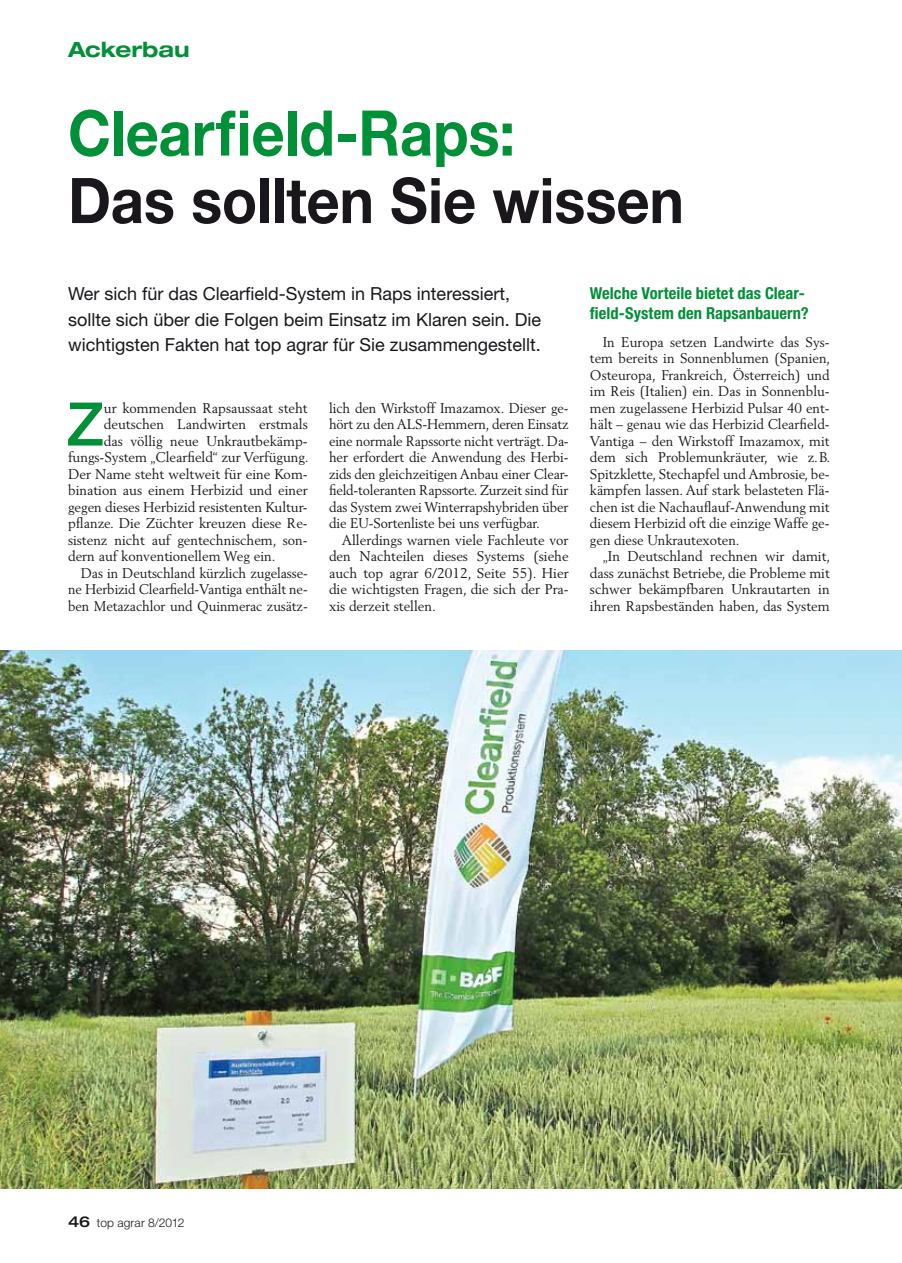
<style>
.page{position:relative;width:902px;height:1263px;background:#fff}
.page>*{position:absolute;margin:0;border:0;box-sizing:border-box;transform-origin:0 0}
.t1{font:700 63px "Helvetica Neue LT";letter-spacing:-.005em;color:#1a171c;scale:.92 1}
.t2{font:700 63px "Helvetica Neue LT";color:#009037;scale:.92 1}
.t3{font:500 60.15px "Helvetica Neue LT";color:#009037}
.t4{font:700 expanded 21px "Helvetica Neue LT";color:#009037}
.t5{font:18px/25.5px "Helvetica Neue LT";color:#1a171c}
.t6{font:700 condensed 16.5px/19.5px "Helvetica Neue LT";color:#009037}
.t7{font:13.95px/16.5px "Berling LT";color:#1a171c;text-align:justify}
.t8{font:13.95px/16.5px "Berling LT";color:#1a171c;text-align:justify;scale:.96 1}
.t9{font:300 12px "Helvetica Neue LT";letter-spacing:.01em;color:#1a171c}
.s1{font-weight:500;font-stretch:expanded;font-size:15px}
</style>
<div class="page">
<img style="left:0;top:650px;width:901px;height:538px">
<h3 class="t4" style="left:68px;top:36px;width:123px">Ackerbau</h3>
<h1 class="t2" style="left:68px;top:94px;width:487px">Clearfield-Raps:</h1>
<h1 class="t1" style="left:68px;top:162px;width:670px">Das sollten Sie wissen</h1>
<p class="t5" style="left:68px;top:281px;width:474px">Wer sich für das Clearfield-System in Raps interessiert, sollte sich über die Folgen beim Einsatz im Klaren sein. Die wichtigsten Fakten hat top agrar für Sie zusammengestellt.</p>
<h2 class="t3" style="left:67px;top:388px;width:39px">Z</h2>
<p class="t7" style="left:104px;top:399px;width:205px">ur kommenden Rapsaussaat steht</p>
<p class="t7" style="left:104px;top:416px;width:205px">deutschen Landwirten erstmals</p>
<p class="t7" style="left:104px;top:432px;width:205px">das völlig neue Unkrautbekämp-</p>
<p class="t7" style="left:68px;top:449px;width:242px">fungs-System „Clearfield“ zur Verfügung.</p>
<p class="t7" style="left:68px;top:465px;width:241px">Der Name steht weltweit für eine Kom-</p>
<p class="t7" style="left:68px;top:482px;width:241px">bination aus einem Herbizid und einer</p>
<p class="t7" style="left:68px;top:498px;width:241px">gegen dieses Herbizid resistenten Kultur-</p>
<p class="t7" style="left:68px;top:515px;width:241px">pflanze. Die Züchter kreuzen diese Re-</p>
<p class="t7" style="left:68px;top:531px;width:241px">sistenz nicht auf gentechnischem, son-</p>
<p class="t7" style="left:68px;top:548px;width:209px">dern auf konventionellem Weg ein.</p>
<p class="t8" style="left:81px;top:564px;width:238px">Das in Deutschland kürzlich zugelasse-</p>
<p class="t8" style="left:68px;top:581px;width:251px">ne Herbizid Clearfield-Vantiga enthält ne-</p>
<p class="t8" style="left:68px;top:597px;width:251px">ben Metazachlor und Quinmerac zusätz-</p>
<p class="t8" style="left:329px;top:399px;width:251px">lich den Wirkstoff Imazamox. Dieser ge&shy;hört zu den ALS-Hemmern, deren Einsatz eine normale Rapssorte nicht verträgt. Da&shy;her erfordert die Anwendung des Herbi&shy;zids den gleichzeitigen Anbau einer Clear&shy;field-toleranten Rapssorte. Zurzeit sind für das System zwei Winterrapshybriden über die EU-Sortenliste bei uns verfügbar.</p>
<p class="t7" style="left:329px;top:531px;width:241px;text-indent:13px">Allerdings warnen viele Fachleute vor den Nachteilen dieses Systems (siehe auch top agrar 6/2012, Seite 55). Hier die wichtigsten Fragen, die sich der Pra&shy;xis derzeit stellen.</p>
<p class="t6" style="left:590px;top:283px;width:220px">Welche Vorteile bietet das Clear&shy;field-System den Rapsanbauern?</p>
<p class="t7" style="left:590px;top:333px;width:242px;text-indent:13px">In Europa setzen Landwirte das Sys&shy;tem bereits in Sonnenblumen (Spanien, Osteuropa, Frankreich, Österreich) und im Reis (Italien) ein. Das in Sonnenblu&shy;men zugelassene Herbizid Pulsar 40 ent&shy;hält – genau wie das Herbizid Clearfield-Vantiga – den Wirkstoff Imazamox, mit dem sich Problemunkräuter, wie z.B.<br>Spitzklette, Stechapfel und Ambrosie, be&shy;kämpfen lassen. Auf stark belasteten Flä&shy;chen ist die Nachauflauf-Anwendung mit diesem Herbizid oft die einzige Waffe ge&shy;gen diese Unkrautexoten.</p>
<p class="t7" style="left:590px;top:548px;width:242px;text-indent:13px">„In Deutschland rechnen wir damit, dass zunächst Betriebe, die Probleme mit schwer bekämpfbaren Unkrautarten in ihren Rapsbeständen haben, das System</p>
<p class="t9" style="left:68px;top:1215px;width:118px"><span class="s1">46</span> top agrar 8/2012</p>
</div>
